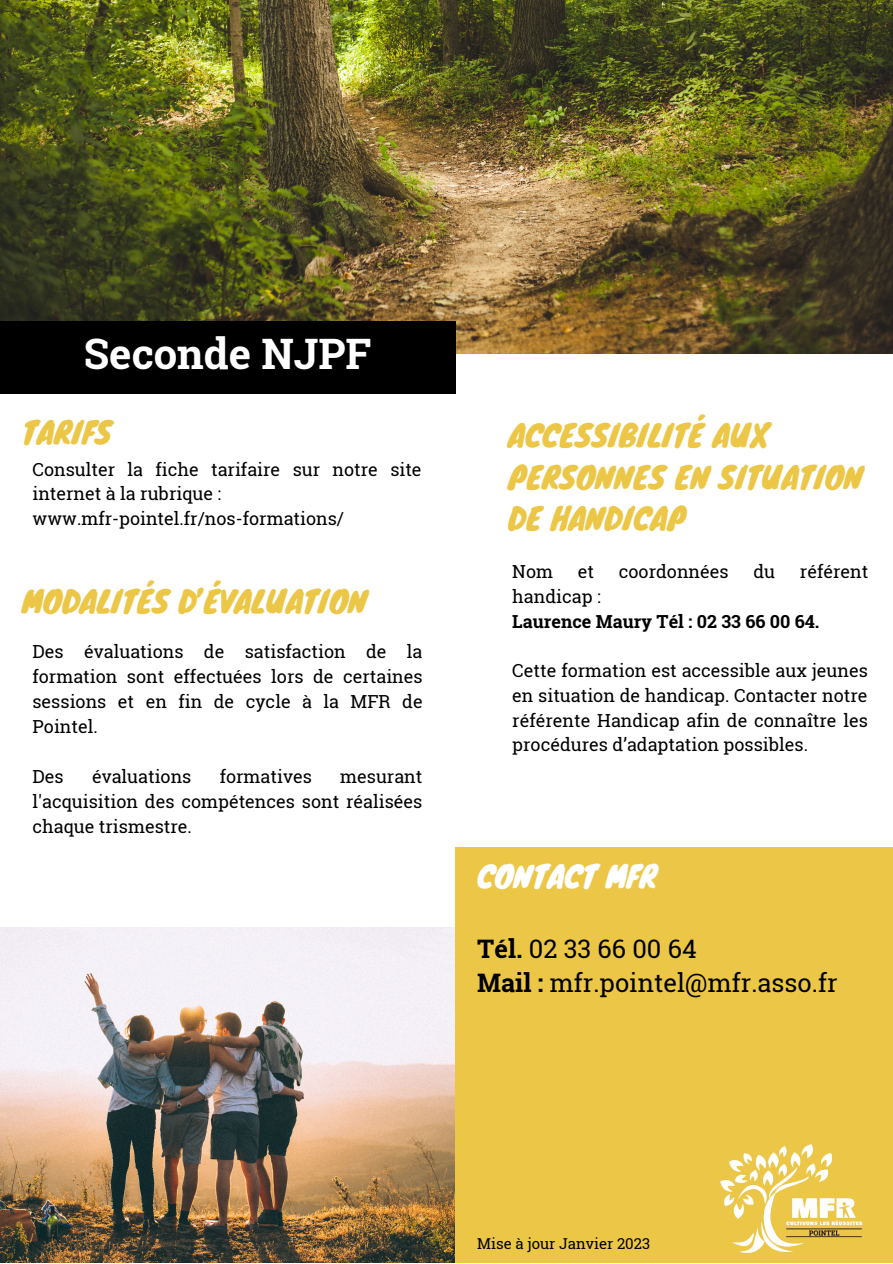
<style>
.page{position:relative;width:893px;height:1264px;background:#fff}
.page>*{position:absolute;margin:0;border:0;box-sizing:border-box;transform-origin:0 0}
.t1{font:700 42px "Roboto Slab";color:#fff}
.t2{font:30px/41.5px "Knewave";color:#ecc747}
.t3{font:30px "Knewave";color:#fff}
.t4{font:25.5px/34.8px "Roboto Slab";color:#000}
.t5{font:18px/25px "Roboto Slab";color:#000;text-align:justify}
.t6{font:700 18px "Roboto Slab";color:#000}
.t7{font:15px "Roboto Slab";color:#000}
.s1{font-weight:700}
</style>
<div class="page">
<img style="left:0;top:0;width:892px;height:354px">
<div style="left:0;top:321px;width:455px;height:72px;background:#000"></div>
<div style="left:455px;top:846px;width:437px;height:416px;background:#ecc747"></div>
<img style="left:720px;top:1144px;width:143px;height:109px">
<img style="left:0;top:927px;width:455px;height:335px">
<h1 class="t1" style="left:84px;top:325px;width:289px">Seconde NJPF</h1>
<h2 class="t2" style="left:22px;top:411px;width:91px">TARIFS</h2>
<p class="t5" style="left:32px;top:456px;width:390px;text-align:left">Consulter la fiche tarifaire sur notre site internet à la rubrique : www.mfr-pointel.fr/nos-formations/</p>
<h2 class="t2" style="left:22px;top:579px;width:346px">MODALITÉS D’ÉVALUATION</h2>
<p class="t5" style="left:32px;top:638px;width:391px">Des évaluations de satisfaction de la for-mation sont effectuées lors de certaines sessions et en fin de cycle à la MFR de Pointel.</p>
<p class="t5" style="left:32px;top:763px;width:33px">Des</p>
<p class="t5" style="left:92px;top:763px;width:101px">évaluations</p>
<p class="t5" style="left:220px;top:763px;width:94px">formatives</p>
<p class="t5" style="left:32px;top:763px;width:391px;text-indent:307px">mesurant l'acquisition des compétences sont réalisées chaque trismestre.</p>
<h2 class="t2" style="left:508px;top:413px;width:356px">ACCESSIBILITÉ AUX<br>PERSONNES EN SITUATION<br>DE HANDICAP</h2>
<p class="t5" style="left:512px;top:558px;width:42px">Nom</p>
<p class="t5" style="left:577px;top:558px;width:18px">et</p>
<p class="t5" style="left:618px;top:558px;width:111px">coordonnées</p>
<p class="t5" style="left:753px;top:558px;width:23px">du</p>
<p class="t5" style="left:799px;top:558px;width:70px">référent</p>
<p class="t5" style="left:512px;top:583px;width:90px">handicap :</p>
<p class="t6" style="left:512px;top:608px;width:309px">Laurence Maury Tél : 02 33 66 00 64.</p>
<p class="t5" style="left:512px;top:657px;width:357px">Cette formation est accessible aux jeunes en situation de handicap. Contacter notre référente Handicap afin de connaître les procédures d’adaptation possibles.</p>
<h2 class="t3" style="left:477px;top:851px;width:181px">CONTACT MFR</h2>
<h3 class="t4" style="left:477px;top:930px;width:362px"><span class="s1">Tél.</span> 02 33 66 00 64<br><span class="s1">Mail :</span> mfr.pointel@mfr.asso.fr</h3>
<p class="t7" style="left:477px;top:1233px;width:174px">Mise à jour Janvier 2023</p>
</div>
